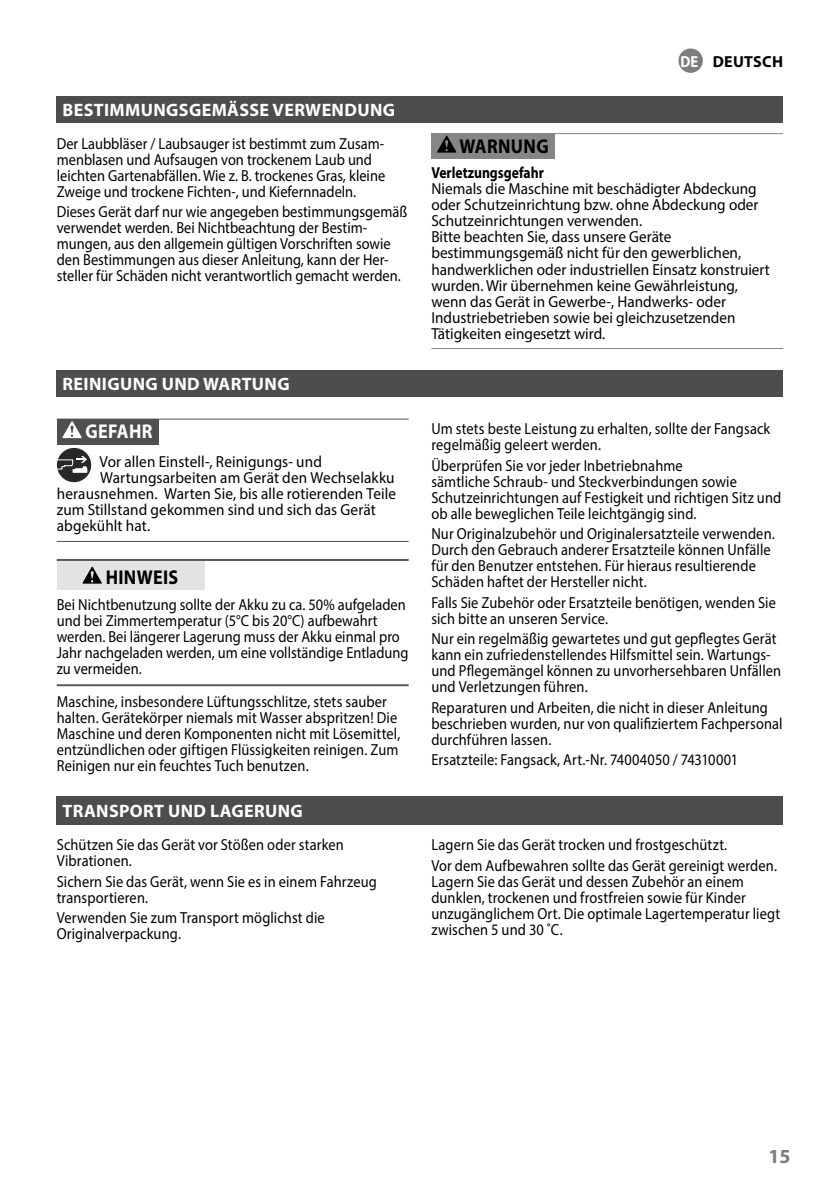
<style>
.page{position:relative;width:840px;height:1191px;background:#fff}
.page>*{position:absolute;margin:0;border:0;box-sizing:border-box;transform-origin:0 0}
.t1{font:700 20px "Myriad Pro";letter-spacing:.02em;color:#000;scale:.9 1}
.t2{font:700 20px "Myriad Pro";letter-spacing:.02em;color:#fff;scale:.9 1}
.t3{font:700 20px "Myriad Pro";color:#7d7d7d}
.t4{font:700 18px "Myriad Pro";letter-spacing:.02em;color:#fff}
.t5{font:16px/16px "Myriad Pro";letter-spacing:.005em;color:#000;scale:.9 1}
.t6{font:16px/16px "Myriad Pro";letter-spacing:.005em;color:#000;scale:.95 1}
.t7{font:700 16px "Myriad Pro";color:#000;scale:.85 1}
.t8{font:700 16px "Myriad Pro";letter-spacing:.02em;color:#000}
.s1{color:#fff}
</style>
<div class="page">
<div style="left:57px;top:96px;width:725px;height:27px;background:#4d4d4d"></div>
<div style="left:431px;top:134px;width:123px;height:25px;background:#868686"></div>
<hr style="left:431px;top:133px;width:351px;height:1px;background:#878787">
<hr style="left:431px;top:348px;width:351px;height:1px;background:#868686">
<svg style="left:437px;top:136px;width:19px;height:17px"></svg>
<div style="left:57px;top:370px;width:725px;height:27px;background:#4d4d4d"></div>
<div style="left:57px;top:419px;width:101px;height:26px;background:#4f4f4f"></div>
<hr style="left:57px;top:418px;width:351px;height:1px;background:#4f4f4f">
<hr style="left:57px;top:541px;width:351px;height:1px;background:#4f4f4f">
<svg style="left:62px;top:421px;width:20px;height:17px"></svg>
<div style="left:57px;top:448px;width:34px;height:34px;background:#282828;border-radius:50%"></div>
<svg style="left:57px;top:456px;width:30px;height:17px"></svg>
<hr style="left:57px;top:559px;width:351px;height:2px;background:#5b5b5b">
<hr style="left:57px;top:684px;width:351px;height:2px;background:#5b5b5b">
<div style="left:57px;top:561px;width:147px;height:28px;background:#e3e3e3"></div>
<svg style="left:82px;top:566px;width:20px;height:17px"></svg>
<div style="left:57px;top:796px;width:725px;height:29px;background:#4d4d4d"></div>
<div style="left:678px;top:49px;width:24px;height:24px;background:#7d7d7d;border-radius:50%"></div>
<p class="t4" style="left:63px;top:98px;width:334px">BESTIMMUNGSGEMÄSSE VERWENDUNG</p>
<p class="t5" style="left:57px;top:135px;width:366px">Der Laubbläser / Laubsauger ist bestimmt zum Zusam&shy;menblasen und Aufsaugen von trockenem Laub und leichten Gartenabfällen. Wie z. B. trockenes Gras, kleine Zweige und trockene Fichten-, und Kiefernnadeln.</p>
<p class="t5" style="left:57px;top:203px;width:391px">Dieses Gerät darf nur wie angegeben bestimmungsgemäß verwendet werden. Bei Nichtbeachtung der Bestim&shy;mungen, aus den allgemein gültigen Vorschriften sowie den Bestimmungen aus dieser Anleitung, kann der Her&shy;steller für Schäden nicht verantwortlich gemacht werden.</p>
<p class="t4" style="left:63px;top:372px;width:228px">REINIGUNG UND WARTUNG</p>
<p class="t2" style="left:85px;top:418px;width:76px">GEFAHR</p>
<p class="t6" style="left:100px;top:454px;width:235px">Vor allen Einstell-, Reinigungs- und</p>
<p class="t6" style="left:100px;top:470px;width:311px">Wartungsarbeiten am Gerät den Wechselakku</p>
<p class="t6" style="left:57px;top:486px;width:358px">herausnehmen. Warten Sie, bis alle rotierenden Teile</p>
<p class="t6" style="left:57px;top:502px;width:337px">zum Stillstand gekommen sind und sich das Gerät</p>
<p class="t6" style="left:57px;top:518px;width:100px">abgekühlt hat.</p>
<p class="t1" style="left:106px;top:564px;width:82px">HINWEIS</p>
<p class="t5" style="left:57px;top:596px;width:392px">Bei Nichtbenutzung sollte der Akku zu ca. 50% aufgeladen und bei Zimmertemperatur (5°C bis 20°C) aufbewahrt werden. Bei längerer Lagerung muss der Akku einmal pro Jahr nachgeladen werden, um eine vollständige Entladung zu vermeiden.</p>
<p class="t5" style="left:57px;top:693px;width:383px">Maschine, insbesondere Lüftungsschlitze, stets sauber halten. Gerätekörper niemals mit Wasser abspritzen! Die Maschine und deren Komponenten nicht mit Lösemittel, entzündlichen oder giftigen Flüssigkeiten reinigen. Zum Reinigen nur ein feuchtes Tuch benutzen.</p>
<p class="t4" style="left:63px;top:799px;width:241px">TRANSPORT UND LAGERUNG</p>
<p class="t5" style="left:57px;top:836px;width:320px">Schützen Sie das Gerät vor Stößen oder starken<br>Vibrationen.</p>
<p class="t5" style="left:57px;top:873px;width:357px">Sichern Sie das Gerät, wenn Sie es in einem Fahrzeug transportieren.</p>
<p class="t5" style="left:57px;top:909px;width:299px">Verwenden Sie zum Transport möglichst die<br>Originalverpackung.</p>
<p class="t8" style="left:680px;top:51px;width:104px"><span class="s1">DE</span> DEUTSCH</p>
<p class="t1" style="left:459px;top:133px;width:100px">WARNUNG</p>
<p class="t7" style="left:431px;top:163px;width:134px">Verletzungsgefahr</p>
<p class="t6" style="left:431px;top:181px;width:358px">Niemals die Maschine mit beschädigter Abdeckung oder Schutzeinrichtung bzw. ohne Abdeckung oder Schutzeinrichtungen verwenden.<br>Bitte beachten Sie, dass unsere Geräte bestimmungsgemäß nicht für den gewerblichen, handwerklichen oder industriellen Einsatz konstruiert wurden. Wir übernehmen keine Gewährleistung, wenn das Gerät in Gewerbe-, Handwerks- oder Industriebetrieben sowie bei gleichzusetzenden Tätigkeiten eingesetzt wird.</p>
<p class="t5" style="left:431px;top:420px;width:378px">Um stets beste Leistung zu erhalten, sollte der Fangsack regelmäßig geleert werden.</p>
<p class="t5" style="left:431px;top:457px;width:390px">Überprüfen Sie vor jeder Inbetriebnahme<br>sämtliche Schraub- und Steckverbindungen sowie Schutzeinrichtungen auf Festigkeit und richtigen Sitz und ob alle beweglichen Teile leichtgängig sind.</p>
<p class="t5" style="left:431px;top:525px;width:383px">Nur Originalzubehör und Originalersatzteile verwenden.<br>Durch den Gebrauch anderer Ersatzteile können Unfälle für den Benutzer entstehen. Für hieraus resultierende Schäden haftet der Hersteller nicht.</p>
<p class="t5" style="left:431px;top:594px;width:384px">Falls Sie Zubehör oder Ersatzteile benötigen, wenden Sie sich bitte an unseren Service.</p>
<p class="t5" style="left:431px;top:630px;width:390px">Nur ein regelmäßig gewartetes und gut gepflegtes Gerät kann ein zufriedenstellendes Hilfsmittel sein. Wartungs&shy;und Pflegemängel können zu unvorhersehbaren Unfällen und Verletzungen führen.</p>
<p class="t5" style="left:431px;top:699px;width:391px">Reparaturen und Arbeiten, die nicht in dieser Anleitung beschrieben wurden, nur von qualifiziertem Fachpersonal durchführen lassen.</p>
<p class="t5" style="left:431px;top:752px;width:342px">Ersatzteile: Fangsack, Art.-Nr. 74004050 / 74310001</p>
<p class="t5" style="left:431px;top:834px;width:385px;line-height:20.6px">Lagern Sie das Gerät trocken und frostgeschützt.<br>Vor dem Aufbewahren sollte das Gerät gereinigt werden.</p>
<p class="t5" style="left:431px;top:873px;width:389px">Lagern Sie das Gerät und dessen Zubehör an einem dunklen, trockenen und frostfreien sowie fü r Kinder unzugänglichem Ort. Die optimale Lagertemperatur liegt zwischen 5 und 30 ˚C.</p>
<p class="t3" style="left:768px;top:1142px;width:24px">15</p>
</div>
